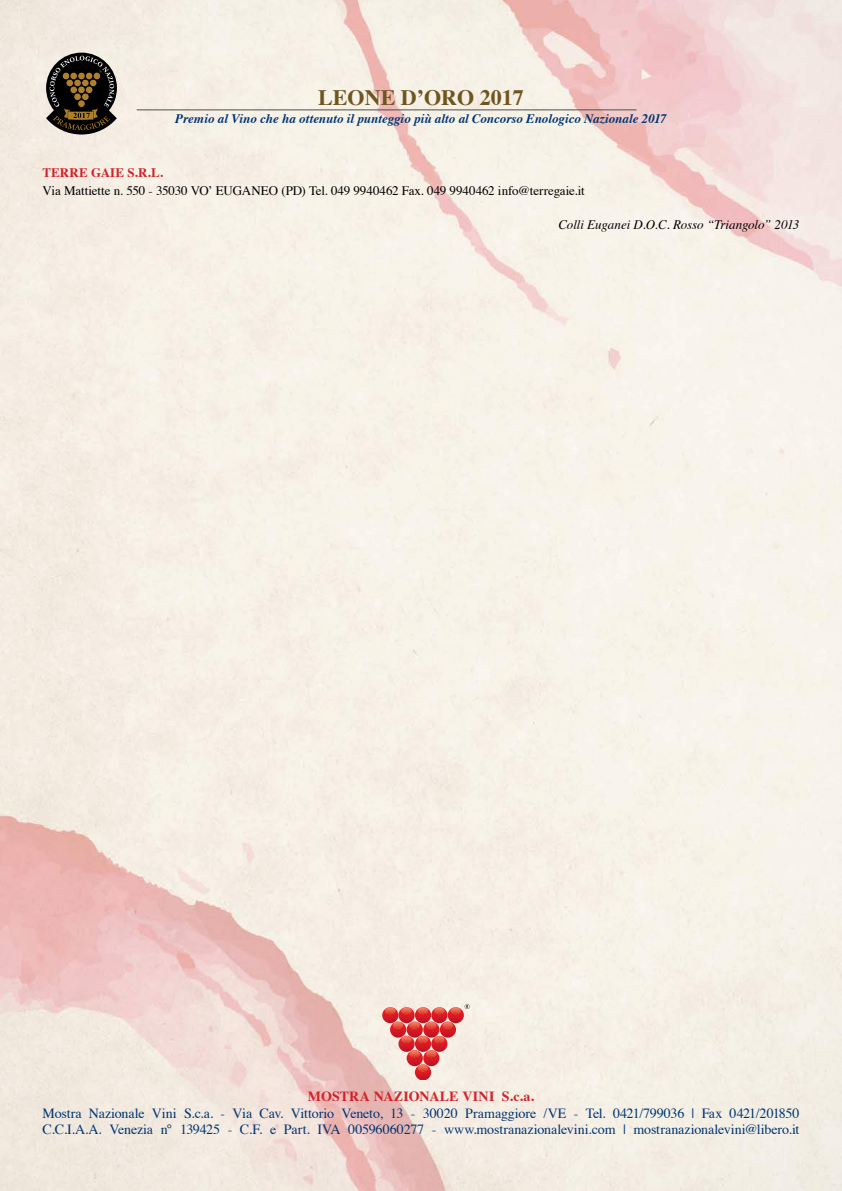
<style>
.page{position:relative;width:842px;height:1191px;background:#fff}
.page>*{position:absolute;margin:0;border:0;box-sizing:border-box;transform-origin:0 0}
.t1{font:700 22px "Times";color:#6f561f}
.t2{font:14px/16.8px "Times";letter-spacing:-.01em;color:#003471}
.t3{font:700 14px "Times";letter-spacing:.01em;color:#d2232a}
.t4{font:13px "Times";letter-spacing:-.01em;color:#000}
.t5{font:italic 700 13px "Times";color:#003471}
.t6{font:italic 13px "Times";letter-spacing:-.01em;color:#000}
.t7{font:700 13px "Times";letter-spacing:.015em;color:#d2232a}
</style>
<div class="page">
<img style="left:0;top:0;width:842px;height:1191px">
<svg style="left:382px;top:1004px;width:88px;height:76px;background:#e89591"></svg>
<svg style="left:46px;top:53px;width:71px;height:81px;background:#4e4637"></svg>
<hr style="left:137px;top:109px;width:499px;height:1px;background:#4d4d4f">
<h1 class="t1" style="left:318px;top:77px;width:207px">LEONE D’ORO 2017</h1>
<p class="t5" style="left:175px;top:106px;width:493px">Premio al Vino che ha ottenuto il punteggio più alto al Concorso Enologico Nazionale 2017</p>
<p class="t7" style="left:43px;top:160px;width:122px">TERRE GAIE S.R.L.</p>
<p class="t4" style="left:43px;top:179px;width:544px">Via Mattiette n. 550 - 35030 VO’ EUGANEO (PD) Tel. 049 9940462 Fax. 049 9940462 info@terregaie.it</p>
<p class="t6" style="left:558px;top:213px;width:243px">Colli Euganei D.O.C. Rosso “Triangolo” 2013</p>
<p class="t3" style="left:308px;top:1082px;width:228px">MOSTRA NAZIONALE VINI S.c.a.</p>
<p class="t2" style="left:43px;top:1103px;width:758px">Mostra Nazionale Vini S.c.a. - Via Cav. Vittorio Veneto, 13 - 30020 Pramaggiore /VE - Tel. 0421/799036 | Fax 0421/201850<br>C.C.I.A.A. Venezia n° 139425 - C.F. e Part. IVA 00596060277 - www.mostranazionalevini.com | mostranazionalevini@libero.it</p>
</div>
